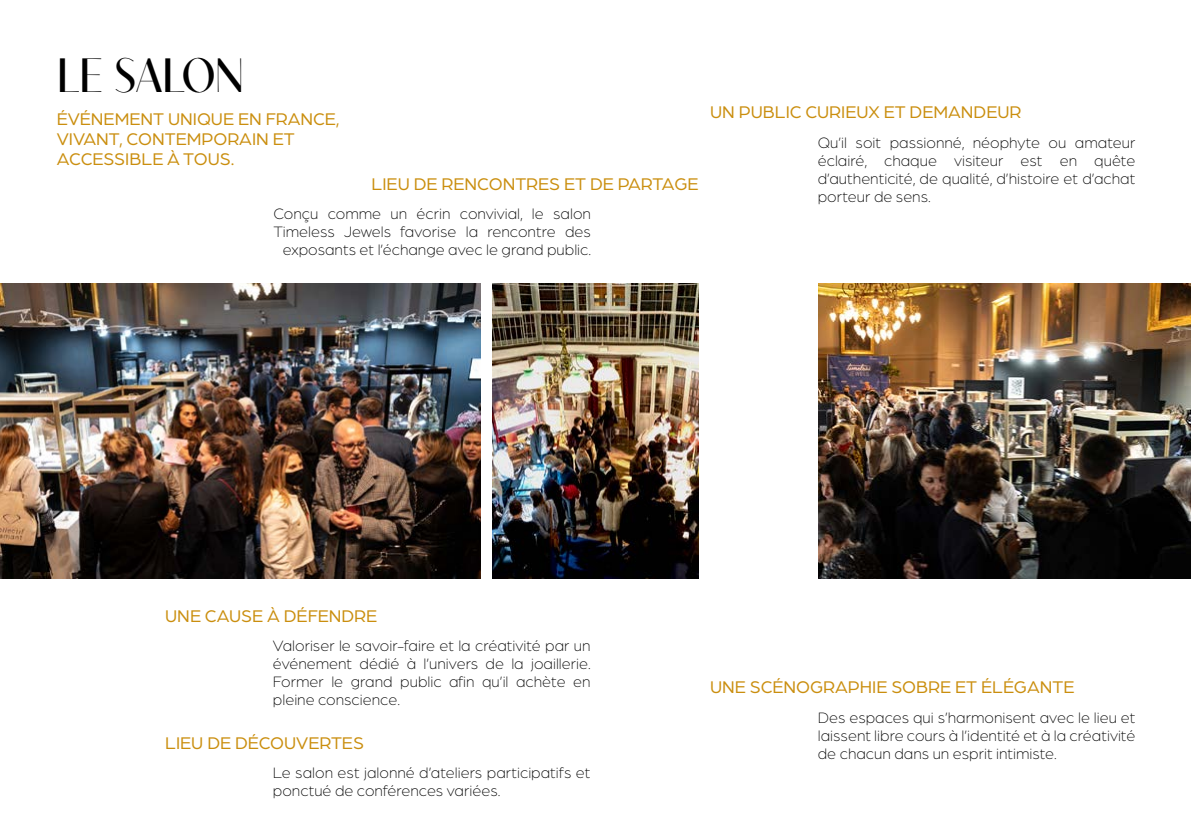
<style>
.page{position:relative;width:1191px;height:837px;background:#fff}
.page>*{position:absolute;margin:0;border:0;box-sizing:border-box;transform-origin:0 0}
.t1{font:48px "Contralto Big";color:#000}
.t2{font:18px/20px "Arboria";color:#ca8e0e}
.t3{font:300 16px/18px "Arboria";color:#000;text-align:justify}
</style>
<div class="page">
<img style="left:819px;top:283px;width:372px;height:295px">
<img style="left:492px;top:283px;width:206px;height:295px">
<img style="left:0;top:283px;width:481px;height:295px">
<h1 class="t1" style="left:57px;top:39px;width:188px">LE SALON</h1>
<p class="t2" style="left:57px;top:108px;width:284px">ÉVÉNEMENT UNIQUE EN FRANCE,<br>VIVANT, CONTEMPORAIN ET<br>ACCESSIBLE À TOUS.</p>
<p class="t2" style="left:371px;top:173px;width:329px">LIEU DE RENCONTRES ET DE PARTAGE</p>
<p class="t3" style="left:273px;top:204px;width:319px;text-align:center">Conçu comme un écrin convivial, le salon<br>Timeless Jewels favorise la rencontre des exposants et l’échange avec le grand public.</p>
<p class="t2" style="left:710px;top:102px;width:313px">UN PUBLIC CURIEUX ET DEMANDEUR</p>
<p class="t3" style="left:818px;top:133px;width:319px">Qu’il soit passionné, néophyte ou amateur éclairé, chaque visiteur est en quête d’authenticité, de qualité, d’histoire et d’achat porteur de sens.</p>
<p class="t2" style="left:165px;top:605px;width:214px">UNE CAUSE À DÉFENDRE</p>
<p class="t3" style="left:273px;top:636px;width:319px">Valoriser le savoir-faire et la créativité par un événement dédié à l’univers de la joaillerie.<br>Former le grand public afin qu’il achète en pleine conscience.</p>
<p class="t2" style="left:165px;top:731px;width:200px">LIEU DE DÉCOUVERTES</p>
<p class="t3" style="left:273px;top:762px;width:319px">Le salon est jalonné d’ateliers participatifs et ponctué de conférences variées.</p>
<p class="t2" style="left:710px;top:676px;width:366px">UNE SCÉNOGRAPHIE SOBRE ET ÉLÉGANTE</p>
<p class="t3" style="left:818px;top:707px;width:319px">Des espaces qui s’harmonisent avec le lieu et laissent libre cours à l’identité et à la créativité de chacun dans un esprit intimiste.</p>
</div>
